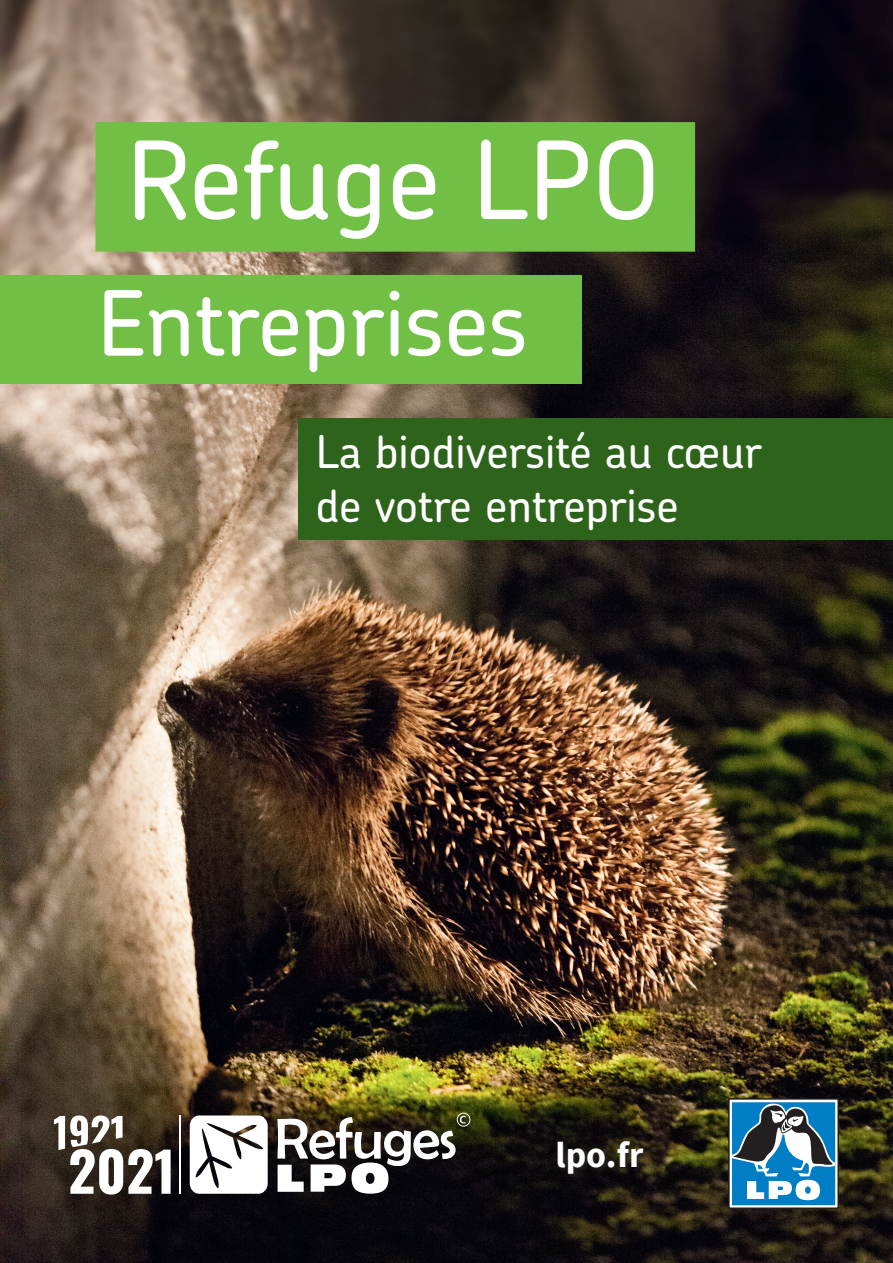
<style>
.page{position:relative;width:893px;height:1263px;background:#fff}
.page>*{position:absolute;margin:0;border:0;box-sizing:border-box;transform-origin:0 0}
.t1{font:500 107.85px "Chevin Pro";color:#fff}
.t2{font:500 90px "Chevin Pro";color:#fff}
.t3{font:500 45px/54px "Chevin Pro";color:#fff}
.t4{font:700 36px "Source Sans Pro";color:#fff}
</style>
<div class="page">
<img style="left:0;top:0;width:893px;height:1263px">
<div style="left:95px;top:122px;width:600px;height:130px;background:#71bf44"></div>
<div style="left:299px;top:418px;width:594px;height:121px;background:#2d631a"></div>
<div style="left:0;top:275px;width:582px;height:108px;background:#71bf44"></div>
<svg style="left:556px;top:1140px;width:95px;height:41px;background:#1d1912"></svg>
<svg style="left:730px;top:1100px;width:107px;height:107px"></svg>
<div style="left:728px;top:1098px;width:111px;height:111px;border:1px solid #231f20"></div>
<div style="left:732px;top:1102px;width:103px;height:103px;background:#007ec5"></div>
<svg style="left:732px;top:1103px;width:103px;height:96px"></svg>
<div style="left:796px;top:1180px;width:24px;height:20px;background:#fff;border-radius:50%"></div>
<div style="left:805px;top:1186px;width:6px;height:8px;background:#007ec5;border-radius:50%"></div>
<svg style="left:54px;top:1115px;width:117px;height:79px"></svg>
<div style="left:457px;top:1113px;width:13px;height:13px;border:1px solid #fff;border-radius:50%"></div>
<svg style="left:277px;top:1116px;width:189px;height:78px"></svg>
<svg style="left:190px;top:1115px;width:78px;height:79px"></svg>
<hr style="left:179px;top:1115px;width:2px;height:79px;background:#fff">
<h1 class="t1" style="left:126px;top:108px;width:536px">Refuge LPO</h1>
<h2 class="t2" style="left:97px;top:263px;width:432px">Entreprises</h2>
<p class="t3" style="left:316px;top:424px;width:448px">La biodiversité au cœur de votre entreprise</p>
<p class="t4" style="left:555px;top:1131px;width:89px">lpo.fr</p>
</div>
